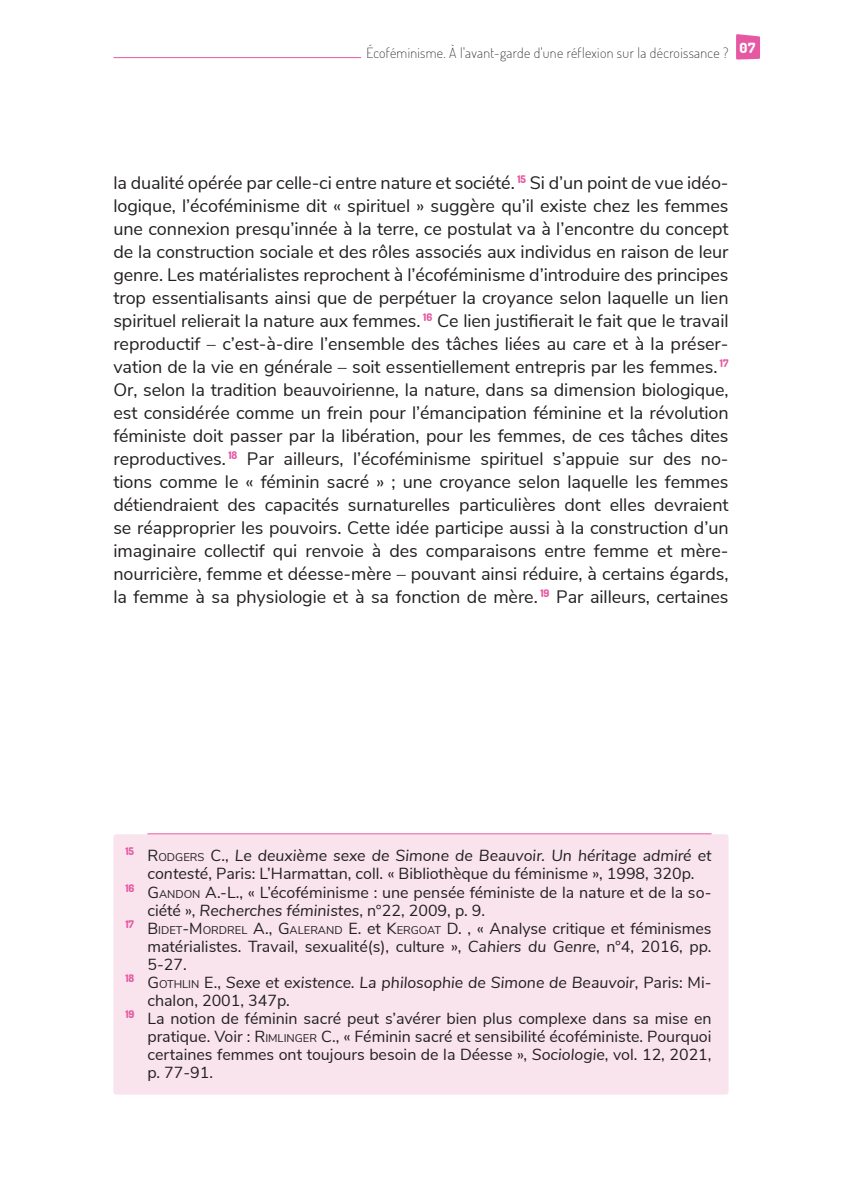
<style>
.page{position:relative;width:842px;height:1191px;background:#fff}
.page>*{position:absolute;margin:0;border:0;box-sizing:border-box;transform-origin:0 0}
.t1{font:18px/23px "Nunito Sans";letter-spacing:-.005em;color:#231f20;text-align:justify}
.t2{font:16px "Nunito Sans";color:#231f20}
.t3{font:italic 16px "Nunito Sans";color:#231f20}
.t4{font:200 14px "Dosis";letter-spacing:.025em;color:#231f20}
.s1{font-style:italic}
.s2{font-style:normal}
.s3{font-style:normal;font-size:11.2px}
.s4{font-style:inherit}
.s5{font-size:11.2px}
</style>
<div class="page">
<hr style="left:113px;top:57px;width:616px;height:1px;background:#e658a1">
<div style="left:361px;top:52px;width:373px;height:10px;background:#fff"></div>
<svg style="left:736px;top:34px;width:24px;height:26px"></svg>
<div style="left:113px;top:834px;width:616px;height:260px;background:#f9e4ee;border-radius:3px"></div>
<hr style="left:147px;top:833px;width:564px;height:1px;background:#e658a1">
<p class="t4" style="left:366px;top:44px;width:390px">Écoféminisme. À l'avant-garde d'une réflexion sur la décroissance ? <sup>07</sup></p>
<p class="t1" style="left:113px;top:170px;width:617px">la dualité opérée par celle-ci entre nature et société. <sup>15</sup> Si d’un point de vue idéo&shy;logique, l’écoféminisme dit « spirituel » suggère qu’il existe chez les femmes une connexion presqu’innée à la terre, ce postulat va à l’encontre du concept de la construction sociale et des rôles associés aux individus en raison de leur genre. Les matérialistes reprochent à l’écoféminisme d’introduire des principes trop essentialisants ainsi que de perpétuer la croyance selon laquelle un lien spirituel relierait la nature aux femmes. <sup>16</sup> Ce lien justifierait le fait que le travail reproductif – c’est-à-dire l’ensemble des tâches liées au <span class="s1">care</span> et à la préser&shy;vation de la vie en générale – soit essentiellement entrepris par les femmes. <sup>17<br></sup>Or, selon la tradition beauvoirienne, la nature, dans sa dimension biologique, est considérée comme un frein pour l’émancipation féminine et la révolution féministe doit passer par la libération, pour les femmes, de ces tâches dites reproductives. <sup>18</sup> Par ailleurs, l’écoféminisme spirituel s’appuie sur des no&shy;tions comme le « féminin sacré » ; une croyance selon laquelle les femmes détiendraient des capacités surnaturelles particulières dont elles devraient se réapproprier les pouvoirs. Cette idée participe aussi à la construction d’un imaginaire collectif qui renvoie à des comparaisons entre femme et mère&shy;nourricière, femme et déesse-mère – pouvant ainsi réduire, à certains égards, la femme à sa physiologie et à sa fonction de mère. <sup>19</sup> Par ailleurs, certaines</p>
<p class="t3" style="left:125px;top:844px;width:588px"><sup>15</sup> <span class="s2">R</span> <span class="s3">ODGERS</span> <span class="s2">C.,</span> Le deuxième sexe de Simone de Beauvoir. Un héritage admiré et</p>
<p class="t2" style="left:147px;top:862px;width:549px"><span class="s1">contesté</span>, Paris: L’Harmattan, coll. « Bibliothèque du féminisme », 1998, 320p.</p>
<p class="t2" style="left:125px;top:880px;width:588px"><sup>16</sup> <span class="s4">G</span><span class="s5">ANDON</span> A.-L., « L’écoféminisme : une pensée féministe de la nature et de la so-</p>
<p class="t2" style="left:147px;top:898px;width:339px">ciété », <span class="s1">Recherches féministes</span>, n°22, 2009, p. 9.</p>
<p class="t2" style="left:125px;top:916px;width:588px"><sup>17</sup> <span class="s4">B</span> <span class="s5">IDET</span><span class="s4">-M</span> <span class="s5">ORDREL</span> <span class="s4">A., G</span><span class="s5">ALERAND</span> E. et <span class="s4">K</span><span class="s5">ERGOAT</span> D. , « Analyse critique et féminismes</p>
<p class="t2" style="left:147px;top:934px;width:566px">matérialistes. Travail, sexualité(s), culture », <span class="s1">Cahiers du Genre</span>, n°4, 2016, pp.</p>
<p class="t2" style="left:147px;top:952px;width:41px">5-27.</p>
<p class="t3" style="left:125px;top:970px;width:588px"><sup>18</sup> <span class="s2">G</span><span class="s3">OTHLIN</span> <span class="s2">E.,</span> Sexe et existence. La philosophie de Simone de Beauvoir<span class="s2">, Paris: Mi-</span></p>
<p class="t2" style="left:147px;top:988px;width:144px">chalon, 2001, 347p.</p>
<p class="t2" style="left:125px;top:1006px;width:588px"><sup>19</sup> La notion de féminin sacré peut s’avérer bien plus complexe dans sa mise en</p>
<p class="t2" style="left:147px;top:1024px;width:566px">pratique. Voir : <span class="s4">R</span> <span class="s5">IMLINGER</span> C., « Féminin sacré et sensibilité écoféministe. Pourquoi</p>
<p class="t2" style="left:147px;top:1042px;width:566px">certaines femmes ont toujours besoin de la Déesse », <span class="s1">Sociologie</span>, vol. 12, 2021,</p>
<p class="t2" style="left:147px;top:1060px;width:67px">p. 77-91.</p>
</div>
